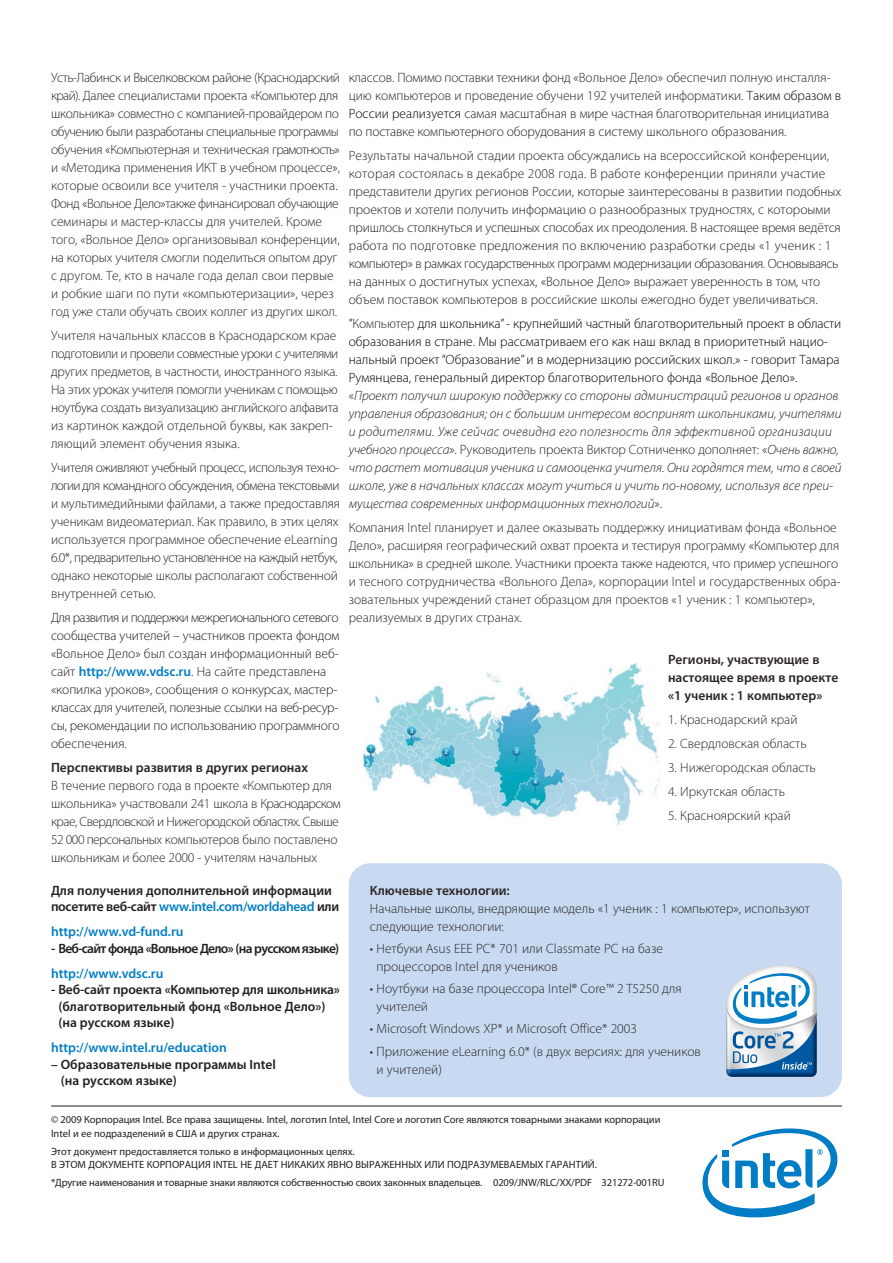
<style>
.page{position:relative;width:893px;height:1263px;background:#fff}
.page>*{position:absolute;margin:0;border:0;box-sizing:border-box;transform-origin:0 0}
.t1{font:300 13.5px/18px "Myriad Pro";letter-spacing:-.01em;color:#2c2425}
.t2{font:300 13.5px/18px "Myriad Pro";color:#231f20}
.t3{font:italic 300 13.5px/18px "Myriad Pro";color:#231f20}
.t4{font:600 13.5px/16.5px "Myriad Pro";color:#231f20}
.t5{font:600 13.5px/18px "Myriad Pro";color:#2c2425}
.t6{font:600 13.5px "Myriad Pro";color:#007dc5}
.t7{font:600 13.5px "Myriad Pro";letter-spacing:-.055em;color:#231f20}
.t8{font:10.5px/13.5px "Myriad Pro";letter-spacing:-.005em;color:#231f20}
.s1{color:#000}
.s2{color:#231f20}
.s3{color:#2c2425}
.s4{font-style:normal;color:#000}
.s5{font-style:normal;color:#2c2425}
.s6{font-style:normal}
.s7{font-weight:600;color:#007dc5}
.s8{color:#007dc5}
</style>
<div class="page">
<div style="left:349px;top:863px;width:493px;height:234px;background:#c7daf1;border-radius:22px"></div>
<svg style="left:702px;top:1128px;width:136px;height:90px"></svg>
<hr style="left:51px;top:1106px;width:791px;height:1px;background:#231f20">
<svg style="left:726px;top:965px;width:91px;height:112px;background:#9ebfd7"></svg>
<img style="left:364px;top:662px;width:295px;height:164px">
<p class="t1" style="left:349px;top:70px;width:494px">классов. Помимо поставки техники фонд «Вольное Дело» обеспечил полную инсталля&shy;цию компьютеров и проведение обучени 192 учителей информатики. <span class="s1">Таким образом в России реализуется</span> <span class="s2">самая масштабная в мире частная благотворительная инициатива по поставке компьютерного оборудования в систему школьного образования.</span></p>
<p class="t2" style="left:349px;top:148px;width:494px"><span class="s3">Результаты начальной стадии проекта обсуждались на всероссийской конференции, которая состоялась в декабре 2008 года.</span> В работе конференции приняли участие представители других регионов России, которые заинтересованы в развитии подобных проектов и хотели получить информацию о разнообразных трудностях, с котороыми пришлось столкнуться и успешных способах их преодоления. В настоящее время ведётся работа по подготовке предложения по включению разработки среды «1 ученик : 1 компьютер» в рамках государственных программ модернизации образования. Основываясь на данных о достигнутых успехах, «Вольное Дело» выражает уверенность в том, что объем поставок компьютеров в российские школы ежегодно будет увеличиваться.</p>
<p class="t3" style="left:349px;top:315px;width:495px"><span class="s4">”</span><span class="s5">Компьютер</span> <span class="s4">для школьника” - крупнейший частный благотворительный проект в области образования в стране</span><span class="s5">.</span> <span class="s4">Мы рассматриваем его как наш вклад в приоритетный нацио&shy;нальный проект “Образование” и в модернизацию российских школ.» - говорит Тамара Румянцева, генеральный директор благотворительного фонда «Вольное Дело». </span><span class="s5">«</span>Проект получил широкую поддержку со стороны администраций регионов и органов управления образования; он с большим интересом воспринят школьниками, учителями и родителями. Уже сейчас очевидна его полезность для эффективной организации учебного процесса<span class="s6">».</span> <span class="s5">Руководитель проекта Виктор Сотниченко дополняет: «</span>Очень важно, что растет мотивация ученика и самооценка учителя. Они гордятся тем, что в своей школе, уже в начальных классах могут учиться и учить по-новому, используя все преи&shy;мущества современных информационных технологий<span class="s6">».</span></p>
<p class="t1" style="left:349px;top:520px;width:493px">Компания Intel планирует и далее оказывать поддержку инициативам фонда «Вольное Дело», расширяя географический охват проекта и тестируя программу «Компьютер для школьника» в средней школе. Участники проекта также надеются, что пример успешного и тесного сотрудничества «Вольного Дела», корпорации Intel и государственных обра&shy;зовательных учреждений станет образцом для проектов «1 ученик : 1 компьютер», реализуемых в других странах.</p>
<p class="t5" style="left:668px;top:651px;width:172px">Регионы, участвующие в настоящее время в проекте «1 ученик : 1 компьютер»</p>
<p class="t1" style="left:668px;top:712px;width:131px">1. Краснодарский край</p>
<p class="t1" style="left:668px;top:736px;width:140px">2. Свердловская область</p>
<p class="t1" style="left:668px;top:760px;width:149px">3. Нижегородская область</p>
<p class="t1" style="left:668px;top:784px;width:118px">4. Иркутская область</p>
<p class="t1" style="left:668px;top:808px;width:124px">5. Красноярский край</p>
<p class="t1" style="left:51px;top:70px;width:290px">Усть-Лабинск и <span class="s2">Выселковском районе</span> (Краснодарский край). Далее специалистами проекта «Компьютер для школьника» совместно с компанией-провайдером по обучению были разработаны специальные программы обучения «Компьютерная и техническая грамотность» и «Методика применения ИКТ в учебном процессе», которые освоили все учителя - участники проекта.<br>Фонд «Вольное Дело»также финансировал обучающие семинары и мастер-классы для учителей. Кроме того, «Вольное Дело» организовывал конференции, на которых учителя смогли поделиться опытом друг с другом. Те, кто в начале года делал свои первые и робкие шаги по пути «компьютеризации», через год уже стали обучать своих коллег из других школ.</p>
<p class="t1" style="left:51px;top:328px;width:289px">Учителя начальных классов в Краснодарском крае подготовили и провели совместные уроки с учителями других предметов, в частности, иностранного языка.<br>На этих уроках учителя помогли ученикам с помощью ноутбука создать визуализацию английского алфавита из картинок каждой отдельной буквы, как закреп&shy;ляющий элемент обучения языка.</p>
<p class="t1" style="left:51px;top:460px;width:291px">Учителя оживляют учебный процесс, используя техно&shy;логии для командного обсуждения, обмена текстовыми и мультимедийными файлами, а также предоставляя ученикам видеоматериал. Как правило, в этих целях используется программное обеспечение eLearning 6.0*, предварительно установленное на каждый нетбук, однако некоторые школы располагают собственной внутренней сетью.</p>
<p class="t2" style="left:51px;top:610px;width:290px">Для развития и поддержки межрегионального сетевого сообщества учителей – участников проекта фондом «Вольное Дело» был создан информационный веб&shy;сайт <span class="s7">http://www.vdsc.ru</span>. На сайте представлена «копилка уроков», сообщения о конкурсах, мастер&shy;классах для учителей, полезные ссылки на веб-ресур&shy;сы, рекомендации по использованию программного обеспечения.</p>
<p class="t5" style="left:51px;top:759px;width:259px">Перспективы развития в других регионах</p>
<p class="t1" style="left:51px;top:778px;width:291px">В течение первого года в проекте «Компьютер для школьника» участвовали 241 школа в Краснодарском крае, Свердловской и Нижегородской областях. Свыше 52 000 персональных компьютеров было поставлено школьникам и более 2000 - учителям начальных</p>
<p class="t4" style="left:51px;top:882px;width:290px">Для получения дополнительной информации посетите веб-сайт <span class="s8">www.intel.com/worldahead</span> или</p>
<p class="t6" style="left:51px;top:924px;width:134px">http://www.vd-fund.ru</p>
<p class="t7" style="left:51px;top:940px;width:290px">- Веб-сайт фонда «Вольное Дело» (на русском языке)</p>
<p class="t6" style="left:51px;top:965px;width:114px">http://www.vdsc.ru</p>
<p class="t4" style="left:58px;top:981px;width:283px;text-indent:-7px">- Веб-сайт проекта «Компьютер для школьника» (благотворительный фонд «Вольное Дело») (на русском языке)</p>
<p class="t6" style="left:51px;top:1040px;width:177px">http://www.intel.ru/education</p>
<p class="t4" style="left:61px;top:1056px;width:217px;text-indent:-10px">– Образовательные программы Intel (на русском языке)</p>
<p class="t5" style="left:370px;top:881px;width:141px">Ключевые технологии:</p>
<p class="t1" style="left:370px;top:900px;width:442px">Начальные школы, внедряющие модель «1 ученик : 1 компьютер», используют следующие технологии:</p>
<p class="t1" style="left:376px;top:940px;width:288px;text-indent:-7px">• Нетбуки Asus EEE PC* 701 или Classmate PC на базе процессоров Intel для учеников</p>
<p class="t1" style="left:376px;top:981px;width:307px;text-indent:-7px">• Ноутбуки на базе процессора Intel® Core™ 2 T5250 для учителей</p>
<p class="t1" style="left:370px;top:1021px;width:269px">• Microsoft Windows XP* и Microsoft Office* 2003</p>
<p class="t1" style="left:376px;top:1043px;width:326px;text-indent:-7px">• Приложение eLearning 6.0* (в двух версиях: для учеников и учителей)</p>
<p class="t8" style="left:51px;top:1113px;width:611px">© 2009 Корпорация Intel. Все права защищены. Intel, логотип Intel, Intel Core и логотип Core являются товарными знаками корпорации<br>Intel и ее подразделений в США и других странах.</p>
<p class="t8" style="left:51px;top:1144px;width:547px">Этот документ предоставляется только в информационных целях.<br>В ЭТОМ ДОКУМЕНТЕ КОРПОРАЦИЯ INTEL НЕ ДАЕТ НИКАКИХ ЯВНО ВЫРАЖЕННЫХ ИЛИ ПОДРАЗУМЕВАЕМЫХ ГАРАНТИЙ.</p>
<p class="t8" style="left:51px;top:1175px;width:615px">*Другие наименования и товарные знаки являются собственностью своих законных владельцев. 0209/JNW/RLC/XX/PDF 321272-001RU</p>
</div>
